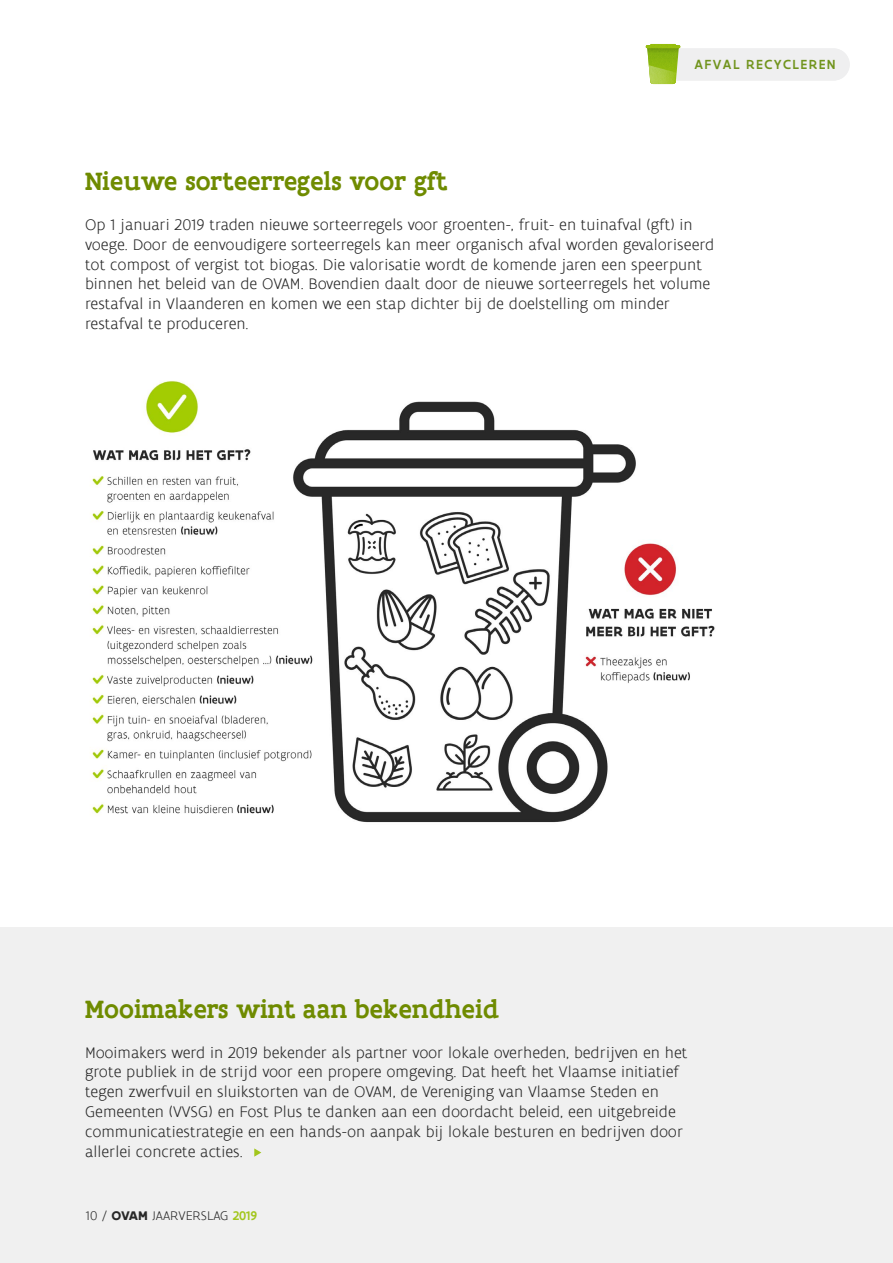
<style>
.page{position:relative;width:893px;height:1263px;background:#fff}
.page>*{position:absolute;margin:0;border:0;box-sizing:border-box;transform-origin:0 0}
.t1{font:500 27px "Flanders Art Serif";color:#6f8b00}
.t2{font:300 16.5px/19.8px "Flanders Art Sans";color:#282828}
.t3{font:500 14.1px "Flanders Art Sans";letter-spacing:.1em;color:#71941d}
.t4{font:300 13.5px "Flanders Art Sans";color:#282828}
.s1{font-weight:700}
.s2{font-weight:500;color:#a2c61c}
</style>
<div class="page">
<div style="left:0;top:927px;width:893px;height:336px;background:#f0f0f0"></div>
<div style="left:655px;top:48px;width:195px;height:33px;background:#efeff0;border-radius:16px"></div>
<svg style="left:647px;top:48px;width:32px;height:36px"></svg>
<hr style="left:645px;top:45px;width:35px;height:3px;background:#bfbfbf">
<hr style="left:650px;top:44px;width:26px;height:3px;background:#bfbfbf">
<img style="left:91px;top:380px;width:624px;height:443px">
<svg style="left:254px;top:1148px;width:7px;height:9px"></svg>
<p class="t3" style="left:694px;top:56px;width:143px">AFVAL RECYCLEREN</p>
<h1 class="t1" style="left:85px;top:164px;width:364px">Nieuwe sorteerregels voor gft</h1>
<p class="t2" style="left:85px;top:215px;width:631px">Op 1 januari 2019 traden nieuwe sorteerregels voor groenten-, fruit- en tuinafval (gft) in voege. Door de eenvoudigere sorteerregels kan meer organisch afval worden gevaloriseerd tot compost of vergist tot biogas. Die valorisatie wordt de komende jaren een speerpunt binnen het beleid van de OVAM. Bovendien daalt door de nieuwe sorteerregels het volume restafval in Vlaanderen en komen we een stap dichter bij de doelstelling om minder restafval te produceren.</p>
<h1 class="t1" style="left:85px;top:992px;width:415px">Mooimakers wint aan bekendheid</h1>
<p class="t2" style="left:85px;top:1043px;width:604px">Mooimakers werd in 2019 bekender als partner voor lokale overheden, bedrijven en het grote publiek in de strijd voor een propere omgeving. Dat heeft het Vlaamse initiatief tegen zwerfvuil en sluikstorten van de OVAM, de Vereniging van Vlaamse Steden en Gemeenten (VVSG) en Fost Plus te danken aan een doordacht beleid, een uitgebreide communicatiestrategie en een hands-on aanpak bij lokale besturen en bedrijven door allerlei concrete acties.</p>
<p class="t4" style="left:86px;top:1208px;width:173px">10 / <span class="s1">OVAM</span> JAARVERSLAG <span class="s2">2019</span></p>
</div>
